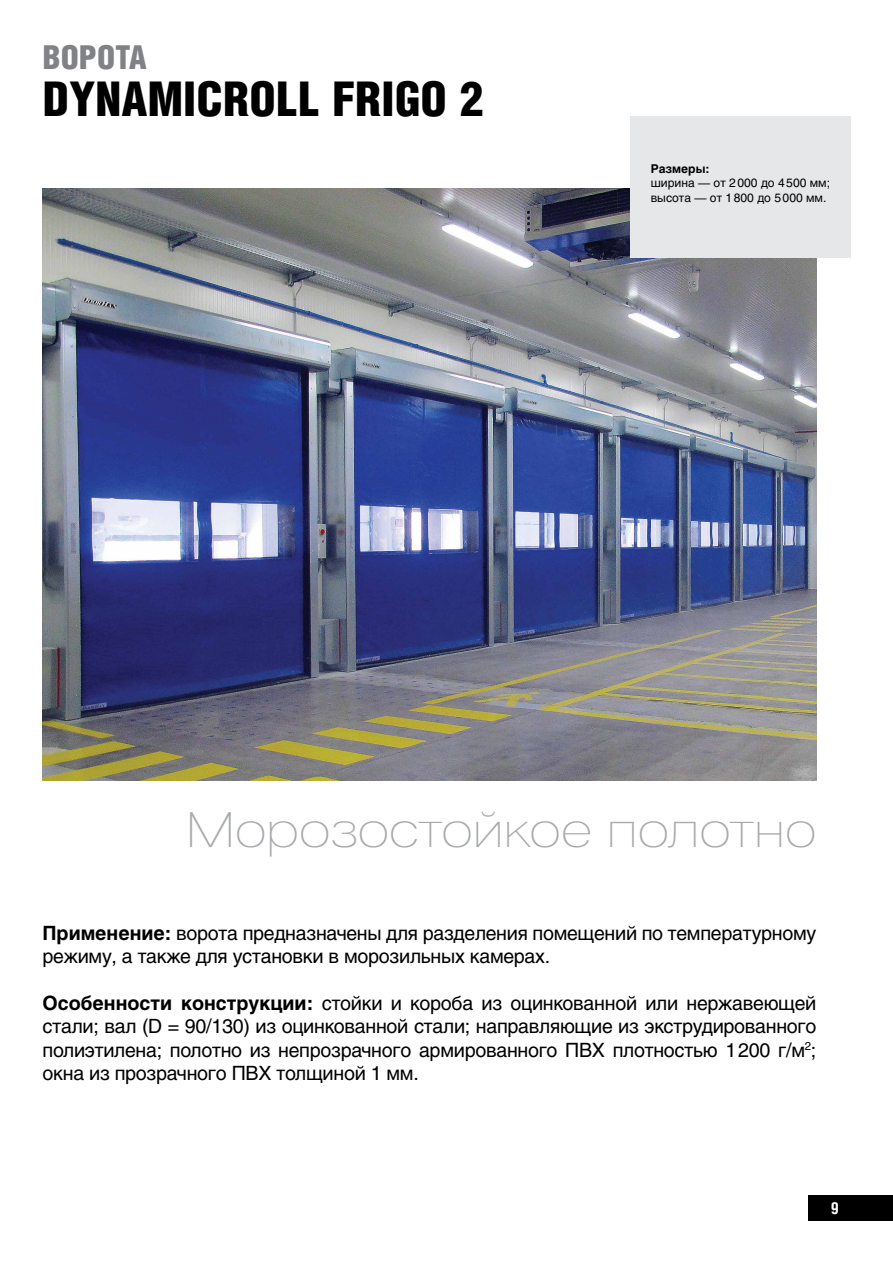
<style>
.page{position:relative;width:893px;height:1263px;background:#fff}
.page>*{position:absolute;margin:0;border:0;box-sizing:border-box;transform-origin:0 0}
.t1{font:100 48px "Helios Ext";letter-spacing:-.005em;color:#a7a9ac}
.t2{font:900 48px "Helios Cond";color:#000}
.t3{font:900 33px "Helios Cond";color:#808285}
.t4{font:19.5px/23.4px "Helios";letter-spacing:-.015em;color:#000}
.t5{font:700 16.5px "Helios Cond";color:#fff}
.t6{font:12px/14.4px "Helios";color:#000}
.t7{font:700 12px "Helios";color:#000}
.s1{font-weight:700}
</style>
<div class="page">
<div style="left:808px;top:1194px;width:85px;height:26px;background:#000"></div>
<img style="left:43px;top:189px;width:773px;height:591px">
<div style="left:630px;top:116px;width:220px;height:141px;background:#e6e7e8"></div>
<h2 class="t3" style="left:43px;top:39px;width:106px">ВОРОТА</h2>
<h1 class="t2" style="left:43px;top:71px;width:443px">DYNAMICROLL FRIGO 2</h1>
<p class="t7" style="left:651px;top:162px;width:60px">Размеры:</p>
<p class="t6" style="left:651px;top:176px;width:181px">ширина — от 2000 до 4500 мм; высота — от 1800 до 5000 мм.</p>
<h1 class="t1" style="left:186px;top:799px;width:632px">Морозостойкое полотно</h1>
<p class="t4" style="left:43px;top:921px;width:775px"><span class="s1">Применение:</span> ворота предназначены для разделения помещений по температурному режиму, а также для установки в морозильных камерах.</p>
<p class="t4" style="left:43px;top:991px;width:775px;text-align:justify"><span class="s1">Особенности конструкции:</span> стойки и короба из оцинкованной или нержавеющей стали; вал (D = 90/130) из оцинкованной стали; направляющие из экструдированного полиэтилена; полотно из непрозрачного армированного ПВХ плотностью 1200 г/м<sup>2</sup>; окна из прозрачного ПВХ толщиной 1 мм.</p>
<p class="t5" style="left:831px;top:1198px;width:10px">9</p>
</div>
